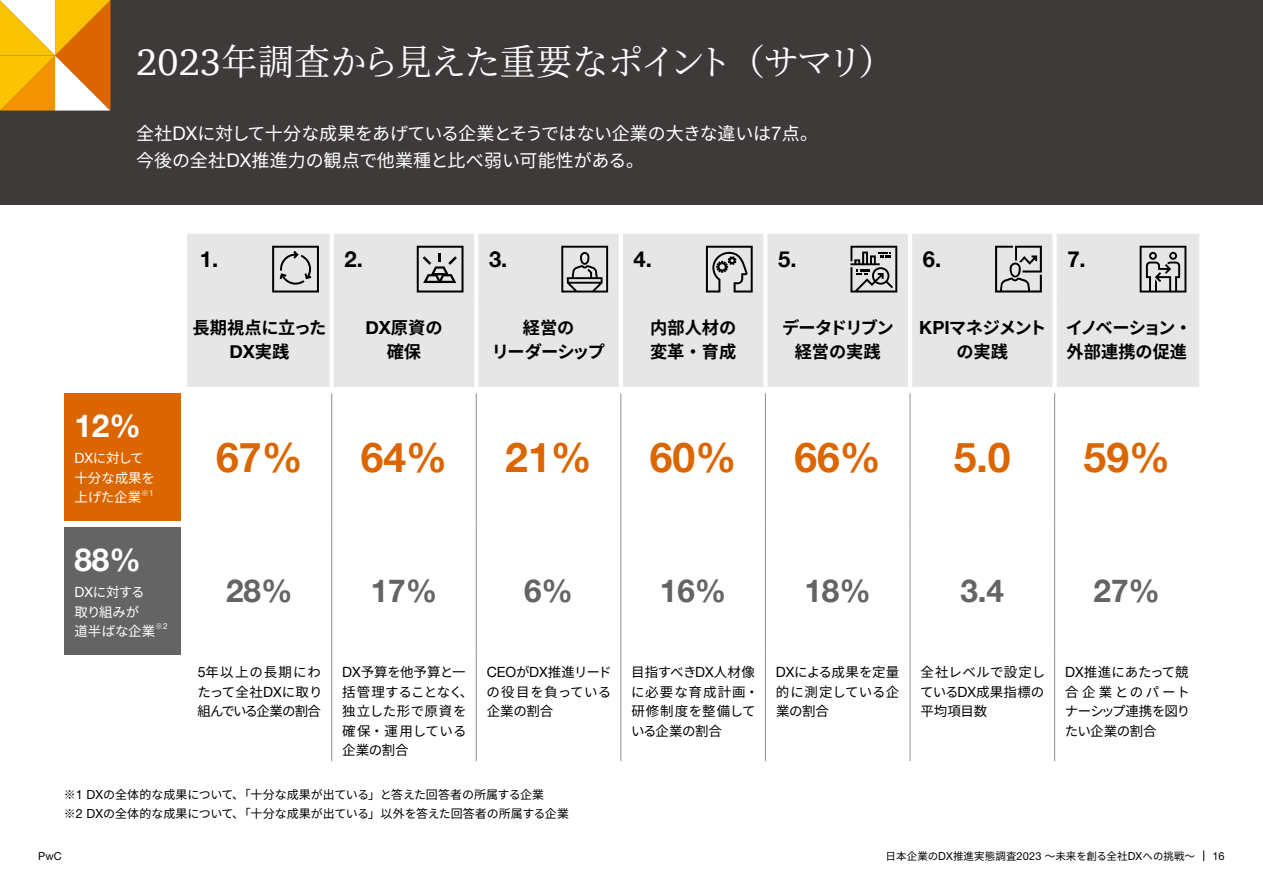
<style>
.page{position:relative;width:1263px;height:893px;background:#fff}
.page>*{position:absolute;margin:0;border:0;box-sizing:border-box;transform-origin:0 0}
.t1{font:700 40.95px "Helvetica Neue";color:#db6600}
.t2{font:36px "Noto Serif CJ Kjp";letter-spacing:-.045em;color:#fff}
.t3{font:700 31.5px "Helvetica Neue";color:#656464}
.t4{font:700 31.5px "Helvetica Neue";color:#fff}
.t5{font:700 22.05px "Helvetica Neue";color:#000}
.t6{font:700 18.15px "Helvetica Neue";color:#000}
.t7{font:18px/27px "Noto Sans CJ Kjp";letter-spacing:-.01em;color:#fff}
.t8{font:700 17.25px/24px "Noto Sans CJ Kjp";letter-spacing:-.015em;color:#000;text-align:center}
.t9{font:700 17.25px/24px "Noto Sans CJ Kjp";letter-spacing:-.045em;color:#000;text-align:center}
.t10{font:700 17.25px/24px "Noto Sans CJ Kjp";letter-spacing:-.055em;color:#000;text-align:center}
.t11{font:13.5px/19.5px "Noto Sans CJ Kjp";letter-spacing:-.01em;color:#000;text-align:justify}
.t12{font:13.5px/19.5px "Noto Sans CJ Kjp";letter-spacing:.02em;color:#000}
.t13{font:13.5px/19.5px "Noto Sans CJ Kjp";letter-spacing:-.02em;color:#fff}
.t14{font:13.5px/19.5px "Noto Sans CJ Kjp";letter-spacing:-.055em;color:#fff}
.t15{font:12px/19.5px "Noto Sans CJ Kjp";letter-spacing:-.01em;color:#000}
.t16{font:10.95px "Helvetica Neue LT Std";color:#000}
.t17{font:10.5px "Noto Sans CJ Kjp";letter-spacing:.01em;color:#000}
.t18{font:7.8px "Noto Sans CJ Kjp";color:#fff}
.s1{font-family:"ITC Charter Com";font-size:37.8px}
.s2{font-family:"Helvetica Neue LT Std";font-size:18.9px}
.s3{font-family:"Noto Sans CJ Kjp";font-size:17.25px}
.s4{font-family:"Helvetica Neue";font-size:18.15px}
.s5{font-family:"Helvetica Neue LT Std";font-size:14.1px}
.s6{font-family:"Helvetica Neue LT Std";font-size:8.25px}
.s7{font-family:"Helvetica Neue LT Std";font-size:12.6px}
.s8{font-family:"Helvetica Neue LT Std";font-size:10.95px}
</style>
<div class="page">
<div style="left:0;top:0;width:1263px;height:204px;background:#3e3a39"></div>
<svg style="left:0;top:0;width:111px;height:111px"></svg>
<div style="left:187px;top:234px;width:1012px;height:153px;background:#e6e6e6"></div>
<div style="left:64px;top:393px;width:117px;height:128px;background:#db6600"></div>
<div style="left:64px;top:527px;width:117px;height:128px;background:#656464"></div>
<hr style="left:331px;top:655px;width:1px;height:106px;background:#949495">
<hr style="left:476px;top:655px;width:1px;height:106px;background:#949495">
<hr style="left:620px;top:655px;width:1px;height:106px;background:#949495">
<hr style="left:765px;top:655px;width:1px;height:106px;background:#949495">
<hr style="left:909px;top:655px;width:1px;height:106px;background:#949495">
<hr style="left:1054px;top:655px;width:1px;height:106px;background:#949495">
<hr style="left:331px;top:393px;width:1px;height:128px;background:#949495">
<hr style="left:476px;top:393px;width:1px;height:128px;background:#949495">
<hr style="left:620px;top:393px;width:1px;height:128px;background:#949495">
<hr style="left:765px;top:393px;width:1px;height:128px;background:#949495">
<hr style="left:909px;top:393px;width:1px;height:128px;background:#949495">
<hr style="left:1054px;top:393px;width:1px;height:128px;background:#949495">
<hr style="left:331px;top:527px;width:1px;height:128px;background:#949495">
<hr style="left:476px;top:527px;width:1px;height:128px;background:#949495">
<hr style="left:620px;top:527px;width:1px;height:128px;background:#949495">
<hr style="left:765px;top:527px;width:1px;height:128px;background:#949495">
<hr style="left:909px;top:527px;width:1px;height:128px;background:#949495">
<hr style="left:1054px;top:527px;width:1px;height:128px;background:#949495">
<hr style="left:330px;top:234px;width:4px;height:68px;background:#fff">
<hr style="left:474px;top:234px;width:4px;height:68px;background:#fff">
<hr style="left:619px;top:234px;width:4px;height:68px;background:#fff">
<hr style="left:763px;top:234px;width:4px;height:68px;background:#fff">
<hr style="left:908px;top:234px;width:4px;height:68px;background:#fff">
<div style="left:1052px;top:234px;width:5px;height:68px;background:#fff"></div>
<hr style="left:330px;top:302px;width:4px;height:85px;background:#fff">
<hr style="left:474px;top:302px;width:4px;height:85px;background:#fff">
<hr style="left:619px;top:302px;width:4px;height:85px;background:#fff">
<hr style="left:763px;top:302px;width:4px;height:85px;background:#fff">
<hr style="left:908px;top:302px;width:4px;height:85px;background:#fff">
<div style="left:1052px;top:302px;width:5px;height:85px;background:#fff"></div>
<svg style="left:272px;top:246px;width:47px;height:46px"></svg>
<svg style="left:417px;top:246px;width:46px;height:46px"></svg>
<svg style="left:561px;top:246px;width:47px;height:46px"></svg>
<svg style="left:706px;top:246px;width:47px;height:46px"></svg>
<svg style="left:850px;top:246px;width:47px;height:46px"></svg>
<svg style="left:995px;top:246px;width:47px;height:46px"></svg>
<svg style="left:1140px;top:246px;width:46px;height:46px"></svg>
<h2 class="t2" style="left:136px;top:42px;width:760px"><span class="s1">2023</span>年調査から見えた重要なポイント（サマリ(</h2>
<h3 class="t7" style="left:136px;top:120px;width:684px">全社<span class="s2">DX</span>に対して十分な成果をあげている企業とそうではない企業の大きな違いは 点<span class="s2">7</span> 。今後の全社<span class="s2">DX</span>推進力の観点で他業種と比べ弱い可能性がある。</h3>
<h3 class="t5" style="left:200px;top:242px;width:20px">1.</h3>
<h3 class="t5" style="left:344px;top:242px;width:20px">2.</h3>
<h3 class="t5" style="left:489px;top:242px;width:20px">3.</h3>
<h3 class="t5" style="left:634px;top:242px;width:20px">4.</h3>
<h3 class="t5" style="left:778px;top:242px;width:20px">5.</h3>
<h3 class="t5" style="left:923px;top:242px;width:20px">6.</h3>
<h3 class="t5" style="left:1067px;top:242px;width:20px">7.</h3>
<p class="t8" style="left:193px;top:316px;width:135px">長期視点に立った</p>
<h3 class="t6" style="left:229px;top:337px;width:62px">DX<span class="s3">実践</span></h3>
<p class="t8" style="left:365px;top:316px;width:79px"><span class="s4">DX</span>原資の確保</p>
<p class="t10" style="left:492px;top:316px;width:115px">経営の<br>リーダーシップ</p>
<p class="t8" style="left:650px;top:316px;width:88px;text-align:left">内部人材の変革・育成</p>
<p class="t9" style="left:782px;top:316px;width:113px">データドリブン経営の実践</p>
<p class="t8" style="left:919px;top:316px;width:128px"><span class="s4">KPI</span>マネジメントの実践</p>
<p class="t8" style="left:1066px;top:316px;width:128px;text-align:left">イノベーション・外部連携の促進</p>
<h3 class="t4" style="left:74px;top:401px;width:68px">12%</h3>
<p class="t13" style="left:74px;top:449px;width:82px"><span class="s5">DX</span>に対して十分な成果を</p>
<p class="t18" style="left:141px;top:488px;width:14px">※<span class="s6">1</span></p>
<p class="t13" style="left:74px;top:488px;width:68px">上げた企業</p>
<h3 class="t4" style="left:74px;top:535px;width:68px">88%</h3>
<p class="t14" style="left:74px;top:583px;width:72px"><span class="s5">DX</span>に対する取り組みが</p>
<p class="t18" style="left:155px;top:622px;width:14px">※<span class="s6">2</span></p>
<p class="t13" style="left:74px;top:622px;width:82px">道半ばな企業</p>
<h1 class="t1" style="left:216px;top:425px;width:88px">67%</h1>
<h1 class="t1" style="left:361px;top:425px;width:88px">64%</h1>
<h1 class="t1" style="left:505px;top:425px;width:88px">21%</h1>
<h1 class="t1" style="left:650px;top:425px;width:88px">60%</h1>
<h1 class="t1" style="left:794px;top:425px;width:88px">66%</h1>
<h1 class="t1" style="left:954px;top:425px;width:58px">5.0</h1>
<h1 class="t1" style="left:1083px;top:425px;width:88px">59%</h1>
<h3 class="t3" style="left:226px;top:566px;width:68px">28%</h3>
<h3 class="t3" style="left:371px;top:566px;width:68px">17%</h3>
<h3 class="t3" style="left:524px;top:566px;width:51px">6%</h3>
<h3 class="t3" style="left:660px;top:566px;width:68px">16%</h3>
<h3 class="t3" style="left:804px;top:566px;width:68px">18%</h3>
<h3 class="t3" style="left:960px;top:566px;width:45px">3.4</h3>
<h3 class="t3" style="left:1093px;top:566px;width:68px">27%</h3>
<p class="t11" style="left:197px;top:663px;width:127px"><span class="s5">5</span>年以上の長期にわたって全社<span class="s5">DX</span>に取り組んでいる企業の割合</p>
<p class="t11" style="left:460px;top:663px;width:15px;text-indent:-117px"><span class="s5">DX</span>予算を他予算と一、</p>
<p class="t11" style="left:342px;top:682px;width:126px;text-align:left">括管理することなく独立した形で原資を確保・運用している企業の割合</p>
<p class="t11" style="left:487px;top:663px;width:127px"><span class="s5">CEO</span>が<span class="s5">DX</span>推進リードの役目を負っている企業の割合</p>
<p class="t12" style="left:631px;top:663px;width:129px">目指すべき<span class="s5">DX</span>人材像に必要な育成計画・研修制度を整備している企業の割合</p>
<p class="t11" style="left:776px;top:663px;width:125px"><span class="s5">DX</span>による成果を定量的に測定している企業の割合</p>
<p class="t11" style="left:920px;top:663px;width:127px">全社レベルで設定している<span class="s5">DX</span>成果指標の平均項目数</p>
<p class="t11" style="left:1065px;top:663px;width:127px;text-align:left"><span class="s5">DX</span>推進にあたって競合企業とのパートナーシップ連携を図りたい企業の割合</p>
<p class="t15" style="left:64px;top:785px;width:507px">※<span class="s7">1 DX</span>の全体的な成果について、「十分な成果が出ている」と答えた回答者の所属する企業<br>※<span class="s7">2 DX</span>の全体的な成果について、「十分な成果が出ている」以外を答えた回答者の所属する企業</p>
<p class="t16" style="left:38px;top:849px;width:25px">PwC</p>
<p class="t17" style="left:886px;top:850px;width:311px">日本企業の<span class="s8">DX</span>推進実態調査<span class="s8">2023</span> ～未来を創る全社<span class="s8">DX</span>への挑戦~</p>
<p class="t16" style="left:1212px;top:849px;width:14px">16</p>
</div>
